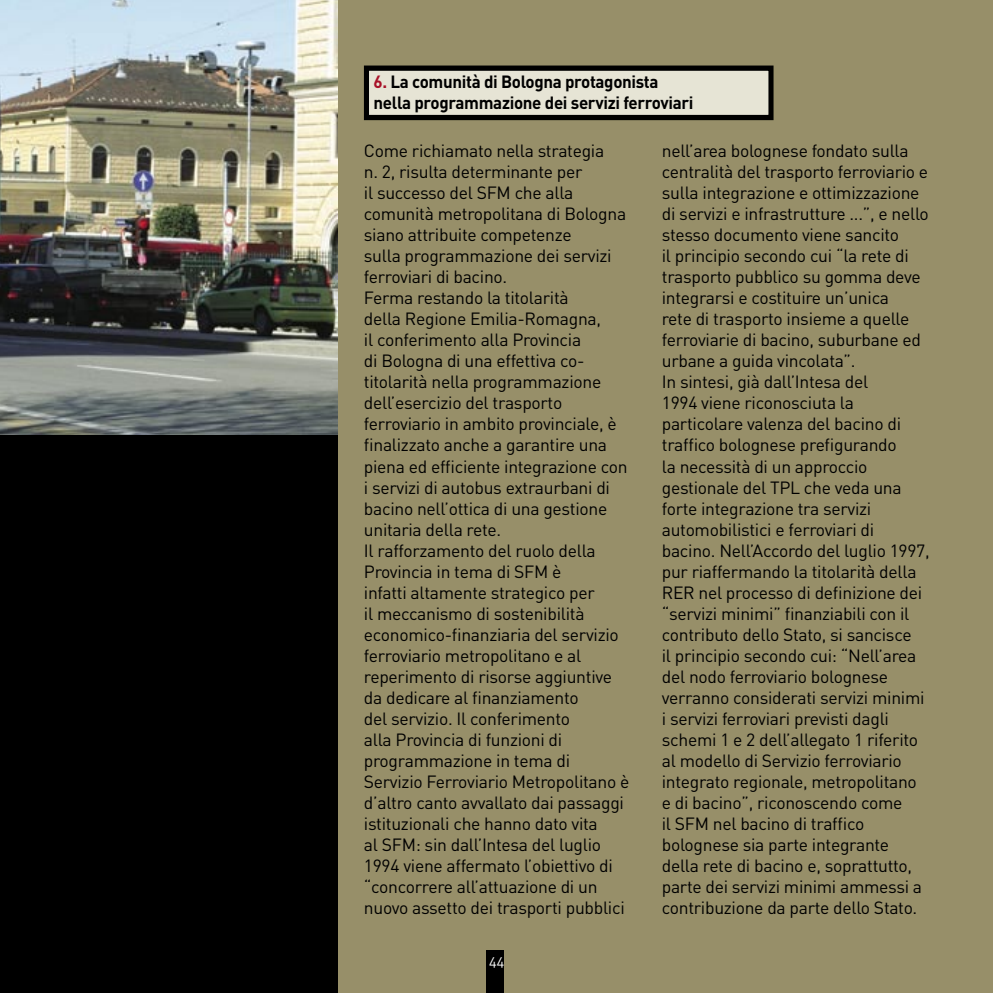
<style>
.page{position:relative;width:993px;height:993px;background:#fff}
.page>*{position:absolute;margin:0;border:0;box-sizing:border-box;transform-origin:0 0}
.t1{font:17.5px/21px "DIN";letter-spacing:-.015em;color:#000}
.t2{font:700 17.5px/21px "DIN";letter-spacing:-.02em;color:#000}
.t3{font:14px "DIN Regular Alternate";color:#fff}
.s1{color:#a81229}
</style>
<div class="page">
<div style="left:37px;top:0;width:955px;height:992px;background:#978f69"></div>
<div style="left:366px;top:68px;width:404px;height:49px;background:#e6e4d5"></div>
<div style="left:364px;top:66px;width:409px;height:54px;border:5px solid #000"></div>
<div style="left:0;top:0;width:337px;height:992px;background:#000"></div>
<img style="left:0;top:0;width:337px;height:435px">
<div style="left:486px;top:950px;width:17px;height:42px;background:#000"></div>
<p class="t2" style="left:373px;top:70px;width:321px"><span class="s1">6.</span> La comunità di Bologna protagonista nella programmazione dei servizi ferroviari</p>
<p class="t1" style="left:364px;top:140px;width:267px">Come richiamato nella strategia<br>n. 2, risulta determinante per<br>il successo del SFM che alla comunità metropolitana di Bologna siano attribuite competenze<br>sulla programmazione dei servizi ferroviari di bacino.<br>Ferma restando la titolarità<br>della Regione Emilia-Romagna,<br>il conferimento alla Provincia<br>di Bologna di una effettiva co&shy;titolarità nella programmazione dell’esercizio del trasporto ferroviario in ambito provinciale, è finalizzato anche a garantire una piena ed efficiente integrazione con i servizi di autobus extraurbani di bacino nell’ottica di una gestione unitaria della rete.<br>Il rafforzamento del ruolo della<br>Provincia in tema di SFM è<br>infatti altamente strategico per<br>il meccanismo di sostenibilità economico-finanziaria del servizio ferroviario metropolitano e al reperimento di risorse aggiuntive da dedicare al finanziamento<br>del servizio. Il conferimento<br>alla Provincia di funzioni di programmazione in tema di<br>Servizio Ferroviario Metropolitano è d’altro canto avvallato dai passaggi istituzionali che hanno dato vita<br>al SFM: sin dall’Intesa del luglio<br>1994 viene affermato l’obiettivo di “concorrere all’attuazione di un nuovo assetto dei trasporti pubblici</p>
<p class="t1" style="left:661px;top:140px;width:269px">nell’area bolognese fondato sulla centralità del trasporto ferroviario e sulla integrazione e ottimizzazione di servizi e infrastrutture ...”, e nello stesso documento viene sancito<br>il principio secondo cui “la rete di trasporto pubblico su gomma deve integrarsi e costituire un’unica<br>rete di trasporto insieme a quelle ferroviarie di bacino, suburbane ed urbane a guida vincolata”.<br>In sintesi, già dall’Intesa del<br>1994 viene riconosciuta la particolare valenza del bacino di traffico bolognese prefigurando<br>la necessità di un approccio gestionale del TPL che veda una forte integrazione tra servizi automobilistici e ferroviari di bacino. Nell’Accordo del luglio 1997, pur riaffermando la titolarità della RER nel processo di definizione dei “servizi minimi” finanziabili con il contributo dello Stato, si sancisce<br>il principio secondo cui: “Nell’area del nodo ferroviario bolognese verranno considerati servizi minimi i servizi ferroviari previsti dagli schemi 1 e 2 dell’allegato 1 riferito al modello di Servizio ferroviario integrato regionale, metropolitano e di bacino”, riconoscendo come<br>il SFM nel bacino di traffico bolognese sia parte integrante della rete di bacino e, soprattutto, parte dei servizi minimi ammessi a contribuzione da parte dello Stato.</p>
<p class="t3" style="left:489px;top:951px;width:17px">44</p>
</div>
